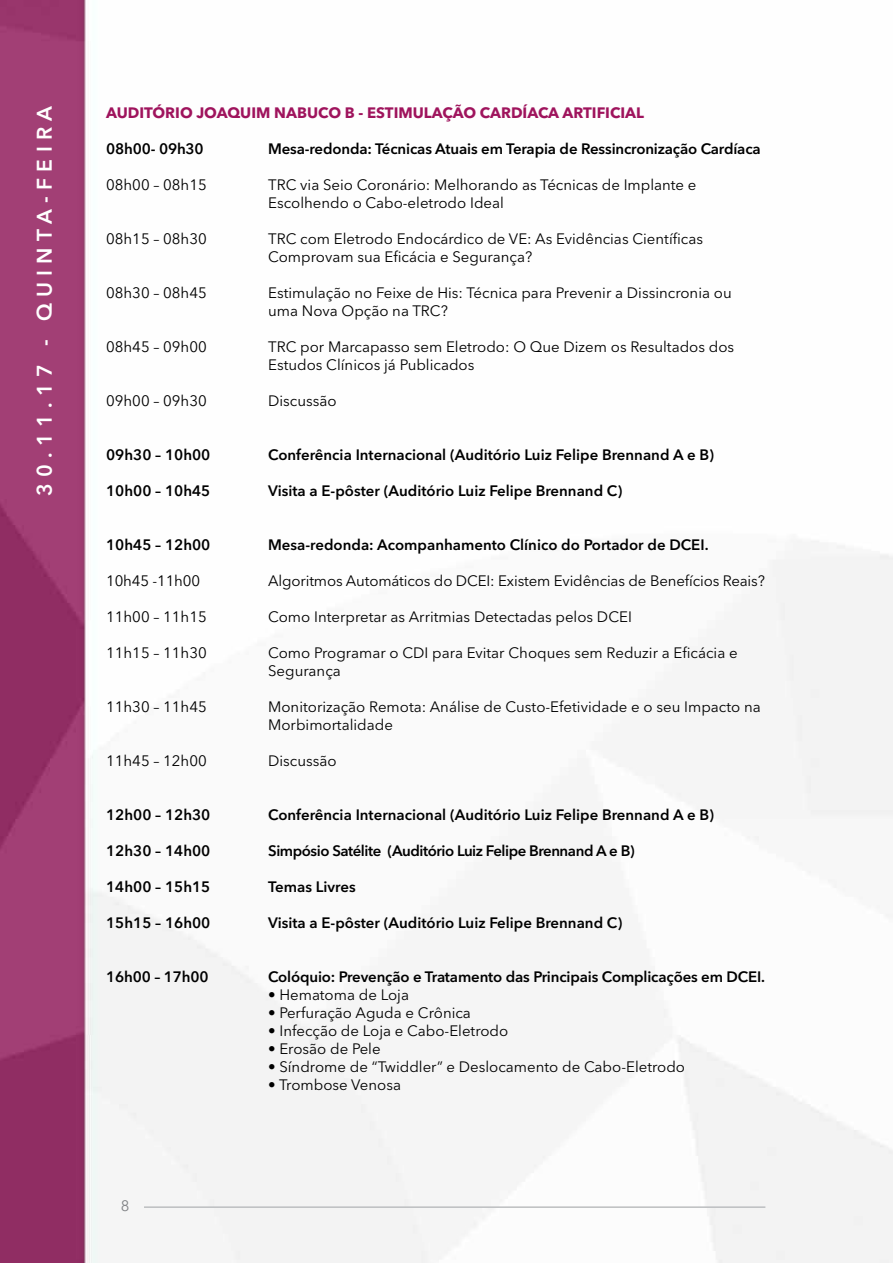
<style>
.page{position:relative;width:893px;height:1263px;background:#fff}
.page>*{position:absolute;margin:0;border:0;box-sizing:border-box;transform-origin:0 0}
.t1{font:600 21px "Avenir Next LT Pro";letter-spacing:.3em;color:#fff}
.t2{font:15px/18px "Avenir Next LT Pro";color:#000}
.t3{font:600 15px "Avenir Next LT Pro";color:#000}
.t4{font:700 15px "Avenir Next LT Pro";color:#9f145d}
.t5{font:600 15px "Avenir Next LT Pro";letter-spacing:-.03em;color:#000}
.t6{font:15px "Avenir Next LT Pro";color:#808285}
</style>
<div class="page">
<img style="left:0;top:0;width:893px;height:1263px">
<hr style="left:144px;top:1206px;width:621px;height:2px;background:#bcbec0">
<h1 class="t1" style="left:32px;top:496px;width:392px;rotate:-90deg">30.11.17 - QUIN TA-F EIRA</h1>
<p class="t4" style="left:106px;top:103px;width:539px">AUDITÓRIO JOAQUIM NABUCO B - ESTIMULAÇÃO CARDÍACA ARTIFICIAL</p>
<p class="t3" style="left:106px;top:139px;width:127px">08h00- 09h30 M</p>
<p class="t3" style="left:282px;top:139px;width:480px">esa-redonda: Técnicas Atuais em Terapia de Ressincronização Cardíaca</p>
<p class="t2" style="left:106px;top:175px;width:102px">08h00 – 08h15</p>
<p class="t2" style="left:268px;top:175px;width:430px">TRC via Seio Coronário: Melhorando as Técnicas de Implante e<br>Escolhendo o Cabo-eletrodo Ideal</p>
<p class="t2" style="left:106px;top:229px;width:102px">08h15 – 08h30</p>
<p class="t2" style="left:268px;top:229px;width:436px">TRC com Eletrodo Endocárdico de VE: As Evidências Científicas<br>Comprovam sua Eficácia e Segurança?</p>
<p class="t2" style="left:106px;top:283px;width:102px">08h30 – 08h45</p>
<p class="t2" style="left:268px;top:283px;width:465px">Estimulação no Feixe de His: Técnica para Prevenir a Dissincronia ou uma Nova Opção na TRC?</p>
<p class="t2" style="left:106px;top:337px;width:102px">08h45 – 09h00</p>
<p class="t2" style="left:268px;top:337px;width:468px">TRC por Marcapasso sem Eletrodo: O Que Dizem os Resultados dos<br>Estudos Clínicos já Publicados</p>
<p class="t2" style="left:106px;top:391px;width:102px">09h00 – 09h30</p>
<p class="t2" style="left:268px;top:391px;width:70px">Discussão</p>
<p class="t3" style="left:106px;top:445px;width:106px">09h30 – 10h00</p>
<p class="t3" style="left:268px;top:445px;width:447px">Conferência Internacional (Auditório Luiz Felipe Brennand A e B)</p>
<p class="t3" style="left:106px;top:481px;width:106px">10h00 – 10h45</p>
<p class="t3" style="left:268px;top:481px;width:356px">Visita a E-pôster (Auditório Luiz Felipe Brennand C)</p>
<p class="t3" style="left:106px;top:535px;width:143px">10h45 – 12h00 M</p>
<p class="t3" style="left:282px;top:535px;width:428px">esa-redonda: Acompanhamento Clínico do Portador de DCEI.</p>
<p class="t2" style="left:106px;top:571px;width:95px">10h45 -11h00</p>
<p class="t2" style="left:268px;top:571px;width:498px">Algoritmos Automáticos do DCEI: Existem Evidências de Benefícios Reais?</p>
<p class="t2" style="left:106px;top:607px;width:102px">11h00 – 11h15</p>
<p class="t2" style="left:268px;top:607px;width:365px">Como Interpretar as Arritmias Detectadas pelos DCEI</p>
<p class="t2" style="left:106px;top:643px;width:102px">11h15 – 11h30</p>
<p class="t2" style="left:268px;top:643px;width:471px">Como Programar o CDI para Evitar Choques sem Reduzir a Eficácia e<br>Segurança</p>
<p class="t2" style="left:106px;top:697px;width:102px">11h30 – 11h45</p>
<p class="t2" style="left:268px;top:697px;width:494px">Monitorização Remota: Análise de Custo-Efetividade e o seu Impacto na<br>Morbimortalidade</p>
<p class="t2" style="left:106px;top:751px;width:102px">11h45 – 12h00</p>
<p class="t2" style="left:268px;top:751px;width:70px">Discussão</p>
<p class="t3" style="left:106px;top:805px;width:106px">12h00 – 12h30</p>
<p class="t3" style="left:268px;top:805px;width:447px">Conferência Internacional (Auditório Luiz Felipe Brennand A e B)</p>
<p class="t3" style="left:106px;top:841px;width:106px">12h30 – 14h00</p>
<p class="t5" style="left:268px;top:841px;width:368px">Simpósio Satélite (Auditório Luiz Felipe Brennand A e B)</p>
<p class="t3" style="left:106px;top:877px;width:106px">14h00 – 15h15</p>
<p class="t3" style="left:268px;top:877px;width:89px">Temas Livres</p>
<p class="t3" style="left:106px;top:913px;width:106px">15h15 – 16h00</p>
<p class="t3" style="left:268px;top:913px;width:356px">Visita a E-pôster (Auditório Luiz Felipe Brennand C)</p>
<p class="t3" style="left:106px;top:967px;width:104px">16h00 – 17h00</p>
<p class="t3" style="left:268px;top:967px;width:498px">Colóquio: Prevenção e Tratamento das Principais Complicações em DCEI.</p>
<p class="t2" style="left:268px;top:985px;width:142px">• Hematoma de Loja</p>
<p class="t2" style="left:268px;top:1003px;width:204px">• Perfuração Aguda e Crônica</p>
<p class="t2" style="left:268px;top:1021px;width:242px">• Infecção de Loja e Cabo-Eletrodo</p>
<p class="t2" style="left:268px;top:1039px;width:114px">• Erosão de Pele</p>
<p class="t2" style="left:268px;top:1057px;width:418px">• Síndrome de “Twiddler” e Deslocamento de Cabo-Eletrodo</p>
<p class="t2" style="left:268px;top:1075px;width:134px">• Trombose Venosa</p>
<p class="t6" style="left:121px;top:1197px;width:10px">8</p>
</div>
